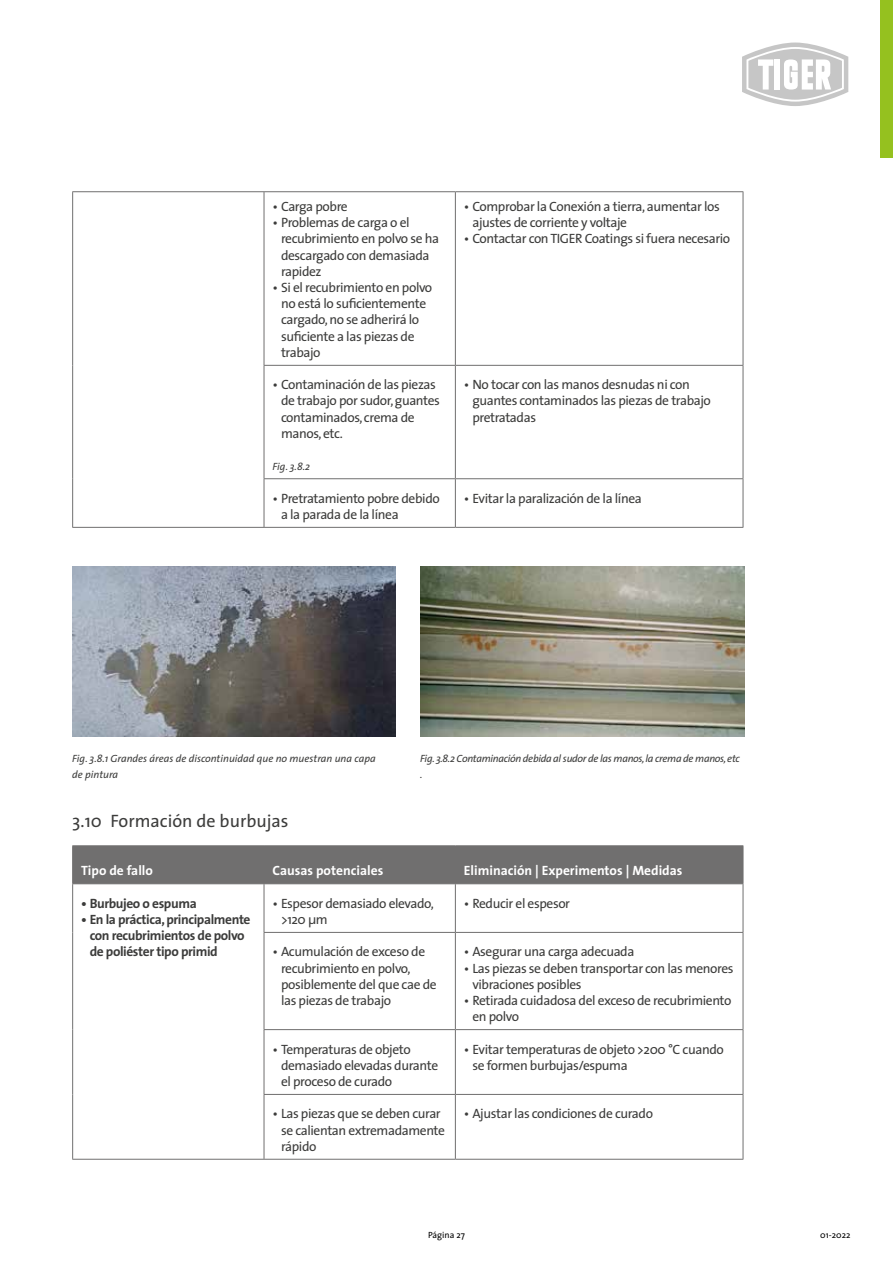
<style>
.page{position:relative;width:893px;height:1263px;background:#fff}
.page>*{position:absolute;margin:0;border:0;box-sizing:border-box;transform-origin:0 0}
.t1{font:18px "The Sans";color:#3c3c3b}
.t2{font:13.5px/16.2px "The Sans";letter-spacing:-.03em;color:#3c3c3b}
.t3{font:700 13.5px/16.2px "The Sans";letter-spacing:-.03em;color:#3c3c3b}
.t4{font:700 13.5px "The Sans";color:#fff}
.t5{font:italic 10.5px "The Sans";letter-spacing:-.015em;color:#3c3c3b}
.t6{font:9px "The Sans";color:#000}
</style>
<div class="page">
<div style="left:880px;top:0;width:13px;height:157px;background:#95c11f"></div>
<svg style="left:742px;top:43px;width:106px;height:63px"></svg>
<hr style="left:72px;top:527px;width:192px;height:1px;background:#706f6f">
<hr style="left:72px;top:192px;width:1px;height:173px;background:#706f6f">
<hr style="left:264px;top:191px;width:191px;height:1px;background:#706f6f">
<hr style="left:264px;top:192px;width:1px;height:173px;background:#706f6f">
<hr style="left:455px;top:191px;width:288px;height:1px;background:#706f6f">
<hr style="left:455px;top:192px;width:1px;height:173px;background:#706f6f">
<hr style="left:743px;top:192px;width:1px;height:173px;background:#706f6f">
<hr style="left:72px;top:365px;width:1px;height:114px;background:#706f6f">
<hr style="left:264px;top:365px;width:191px;height:1px;background:#706f6f">
<hr style="left:264px;top:366px;width:1px;height:112px;background:#706f6f">
<hr style="left:455px;top:365px;width:288px;height:1px;background:#706f6f">
<hr style="left:455px;top:366px;width:1px;height:112px;background:#706f6f">
<hr style="left:743px;top:366px;width:1px;height:112px;background:#706f6f">
<hr style="left:72px;top:479px;width:1px;height:48px;background:#706f6f">
<hr style="left:264px;top:478px;width:191px;height:1px;background:#706f6f">
<hr style="left:264px;top:479px;width:1px;height:48px;background:#706f6f">
<hr style="left:455px;top:478px;width:288px;height:1px;background:#706f6f">
<hr style="left:455px;top:479px;width:1px;height:48px;background:#706f6f">
<hr style="left:743px;top:479px;width:1px;height:48px;background:#706f6f">
<hr style="left:264px;top:527px;width:191px;height:1px;background:#706f6f">
<hr style="left:455px;top:527px;width:288px;height:1px;background:#706f6f">
<hr style="left:72px;top:191px;width:192px;height:1px;background:#706f6f">
<img style="left:72px;top:567px;width:323px;height:170px">
<img style="left:421px;top:567px;width:323px;height:170px">
<div style="left:73px;top:846px;width:670px;height:37px;background:#706f6f"></div>
<hr style="left:72px;top:1159px;width:192px;height:1px;background:#706f6f">
<hr style="left:72px;top:845px;width:192px;height:1px;background:#706f6f">
<hr style="left:72px;top:846px;width:1px;height:37px;background:#706f6f">
<hr style="left:264px;top:845px;width:191px;height:1px;background:#706f6f">
<hr style="left:264px;top:846px;width:1px;height:37px;background:#706f6f">
<hr style="left:455px;top:845px;width:288px;height:1px;background:#706f6f">
<hr style="left:455px;top:846px;width:1px;height:37px;background:#706f6f">
<hr style="left:743px;top:846px;width:1px;height:37px;background:#706f6f">
<hr style="left:72px;top:883px;width:192px;height:1px;background:#706f6f">
<hr style="left:72px;top:884px;width:1px;height:48px;background:#706f6f">
<hr style="left:264px;top:883px;width:191px;height:1px;background:#706f6f">
<hr style="left:264px;top:884px;width:1px;height:48px;background:#706f6f">
<hr style="left:455px;top:883px;width:288px;height:1px;background:#706f6f">
<hr style="left:455px;top:884px;width:1px;height:48px;background:#706f6f">
<hr style="left:743px;top:884px;width:1px;height:48px;background:#706f6f">
<hr style="left:72px;top:932px;width:1px;height:97px;background:#706f6f">
<hr style="left:264px;top:932px;width:191px;height:1px;background:#706f6f">
<hr style="left:264px;top:933px;width:1px;height:96px;background:#706f6f">
<hr style="left:455px;top:932px;width:288px;height:1px;background:#706f6f">
<hr style="left:455px;top:933px;width:1px;height:96px;background:#706f6f">
<hr style="left:743px;top:933px;width:1px;height:96px;background:#706f6f">
<hr style="left:72px;top:1029px;width:1px;height:65px;background:#706f6f">
<hr style="left:264px;top:1029px;width:191px;height:1px;background:#706f6f">
<hr style="left:264px;top:1030px;width:1px;height:64px;background:#706f6f">
<hr style="left:455px;top:1029px;width:288px;height:1px;background:#706f6f">
<hr style="left:455px;top:1030px;width:1px;height:64px;background:#706f6f">
<hr style="left:743px;top:1030px;width:1px;height:64px;background:#706f6f">
<hr style="left:72px;top:1094px;width:1px;height:65px;background:#706f6f">
<hr style="left:264px;top:1094px;width:191px;height:1px;background:#706f6f">
<hr style="left:264px;top:1095px;width:1px;height:64px;background:#706f6f">
<hr style="left:455px;top:1094px;width:288px;height:1px;background:#706f6f">
<hr style="left:455px;top:1095px;width:1px;height:64px;background:#706f6f">
<hr style="left:743px;top:1095px;width:1px;height:64px;background:#706f6f">
<hr style="left:264px;top:1159px;width:191px;height:1px;background:#706f6f">
<hr style="left:455px;top:1159px;width:288px;height:1px;background:#706f6f">
<p class="t2" style="left:273px;top:198px;width:77px">• Carga pobre</p>
<p class="t2" style="left:281px;top:214px;width:160px;text-indent:-9px">• Problemas de carga o el recubrimiento en polvo se ha descargado con demasiada rapidez</p>
<p class="t2" style="left:281px;top:279px;width:153px;text-indent:-9px">• Si el recubrimiento en polvo no está lo suficientemente cargado, no se adherirá lo suficiente a las piezas de trabajo</p>
<p class="t2" style="left:281px;top:376px;width:160px;text-indent:-9px">• Contaminación de las piezas de trabajo por sudor, guantes contaminados, crema de manos, etc.</p>
<p class="t5" style="left:273px;top:458px;width:39px">Fig. 3.8.2</p>
<p class="t2" style="left:472px;top:198px;width:249px;text-indent:-9px">• Comprobar la Conexión a tierra, aumentar los ajustes de corriente y voltaje</p>
<p class="t2" style="left:464px;top:230px;width:268px">• Contactar con TIGER Coatings si fuera necesario</p>
<p class="t2" style="left:472px;top:376px;width:240px;text-indent:-9px">• No tocar con las manos desnudas ni con guantes contaminados las piezas de trabajo pretratadas</p>
<p class="t2" style="left:281px;top:490px;width:160px;text-indent:-9px">• Pretratamiento pobre debido a la parada de la línea</p>
<p class="t2" style="left:464px;top:490px;width:180px">• Evitar la paralización de la línea</p>
<p class="t5" style="left:72px;top:750px;width:305px">Fig. 3.8.1 Grandes áreas de discontinuidad que no muestran una capa</p>
<p class="t5" style="left:420px;top:750px;width:321px">Fig. 3.8.2 Contaminación debida al sudor de las manos, la crema de manos, etc</p>
<p class="t5" style="left:72px;top:766px;width:47px">de pintura</p>
<p class="t5" style="left:420px;top:766px;width:4px">.</p>
<h1 class="t1" style="left:72px;top:806px;width:218px">3.10 Formación de burbujas</h1>
<p class="t4" style="left:81px;top:859px;width:73px">Tipo de fallo</p>
<p class="t4" style="left:272px;top:859px;width:112px">Causas potenciales</p>
<p class="t4" style="left:464px;top:859px;width:220px">Eliminación | Experimentos | Medidas</p>
<p class="t3" style="left:81px;top:895px;width:117px">• Burbujeo o espuma</p>
<p class="t3" style="left:90px;top:911px;width:162px;text-indent:-9px">• En la práctica, principalmente con recubrimientos de polvo de poliéster tipo primid</p>
<p class="t2" style="left:281px;top:895px;width:154px;text-indent:-9px">• Espesor demasiado elevado, &gt;120 µm</p>
<p class="t2" style="left:464px;top:895px;width:108px">• Reducir el espesor</p>
<p class="t2" style="left:281px;top:943px;width:157px;text-indent:-9px">• Acumulación de exceso de recubrimiento en polvo, posiblemente del que cae de las piezas de trabajo</p>
<p class="t2" style="left:464px;top:943px;width:172px">• Asegurar una carga adecuada</p>
<p class="t2" style="left:472px;top:959px;width:263px;text-indent:-9px">• Las piezas se deben transportar con las menores vibraciones posibles</p>
<p class="t2" style="left:472px;top:992px;width:261px;text-indent:-9px">• Retirada cuidadosa del exceso de recubrimiento en polvo</p>
<p class="t2" style="left:281px;top:1040px;width:159px;text-indent:-9px">• Temperaturas de objeto demasiado elevadas durante el proceso de curado</p>
<p class="t2" style="left:472px;top:1040px;width:253px;text-indent:-9px">• Evitar temperaturas de objeto &gt;200 °C cuando se formen burbujas/espuma</p>
<p class="t2" style="left:281px;top:1105px;width:165px;text-indent:-9px">• Las piezas que se deben curar se calientan extremadamente rápido</p>
<p class="t2" style="left:464px;top:1105px;width:191px">• Ajustar las condiciones de curado</p>
<p class="t6" style="left:428px;top:1227px;width:38px">Página 27</p>
<p class="t6" style="left:820px;top:1227px;width:32px">01-2022</p>
</div>
